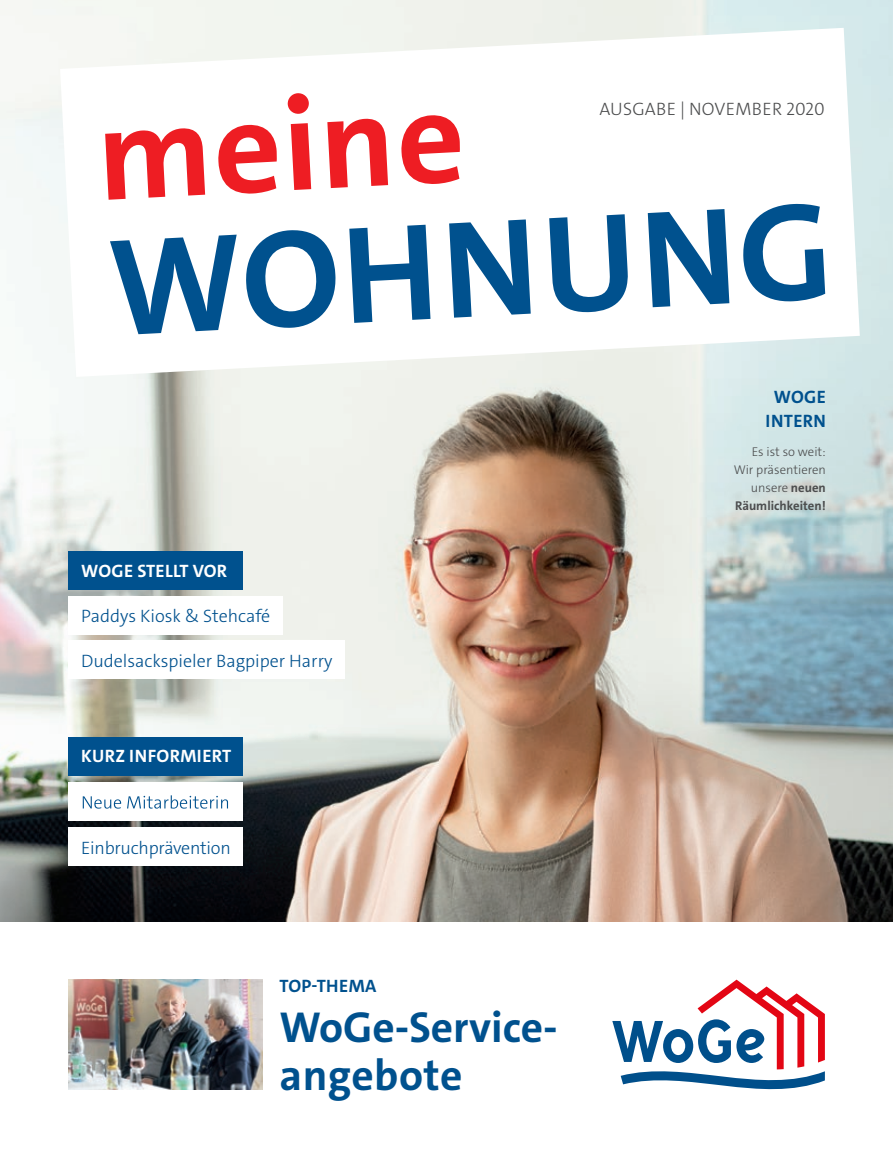
<style>
.page{position:relative;width:893px;height:1149px;background:#fff}
.page>*{position:absolute;margin:0;border:0;box-sizing:border-box;transform-origin:0 0}
.t1{font:700 43.5px "The Sans C4 s";color:#00518e}
.t2{font:300 18px "The Sans C4 s";color:#00518e}
.t3{font:700 18px "The Sans C4 s";letter-spacing:.02em;color:#fff}
.t4{font:300 18px "The Sans C4 s";letter-spacing:.02em;color:#4b4c4d}
.t5{font:700 18px "The Sans C4 s";letter-spacing:.02em;color:#00518e}
.t6{font:300 12.75px/18px "The Sans C4 s";color:#4b4c4d;text-align:right}
.s1{font-weight:700}
</style>
<div class="page">
<img style="left:0;top:0;width:893px;height:921px">
<svg style="left:612px;top:979px;width:213px;height:111px"></svg>
<div style="left:68px;top:737px;width:175px;height:38px;background:#00518e"></div>
<div style="left:68px;top:827px;width:175px;height:38px;background:#fff"></div>
<div style="left:68px;top:782px;width:175px;height:38px;background:#fff"></div>
<svg style="left:83px;top:795px;width:145px;height:13px"></svg>
<img style="left:68px;top:979px;width:195px;height:110px">
<div style="left:68px;top:551px;width:174px;height:38px;background:#00518e"></div>
<div style="left:68px;top:595px;width:215px;height:39px;background:#fff"></div>
<div style="left:68px;top:640px;width:276px;height:39px;background:#fff"></div>
<svg style="left:60px;top:28px;width:800px;height:349px"></svg>
<svg style="left:105px;top:93px;width:355px;height:107px"></svg>
<svg style="left:110px;top:203px;width:715px;height:131px"></svg>
<p class="t4" style="left:599px;top:98px;width:227px">AUSGABE | NOVEMBER 2020</p>
<p class="t3" style="left:81px;top:559px;width:148px">WOGE STELLT VOR</p>
<p class="t2" style="left:81px;top:604px;width:191px">Paddys Kiosk &amp; Stehcafé</p>
<p class="t2" style="left:81px;top:648px;width:253px">Dudelsackspieler Bagpiper Harry</p>
<p class="t3" style="left:81px;top:744px;width:152px">KURZ INFORMIERT</p>
<p class="t2" style="left:81px;top:835px;width:151px">Einbruchprävention</p>
<p class="t5" style="left:280px;top:974px;width:98px">TOP-THEMA</p>
<p class="t1" style="left:279px;top:998px;width:280px">WoGe-Service-</p>
<p class="t1" style="left:279px;top:1046px;width:185px">angebote</p>
<p class="t5" style="left:774px;top:385px;width:54px">WOGE</p>
<p class="t5" style="left:766px;top:409px;width:62px">INTERN</p>
<p class="t6" style="left:734px;top:443px;width:94px">Es ist so weit:<br>Wir präsentieren unsere <span class="s1">neuen<br>Räumlichkeiten!</span></p>
</div>
